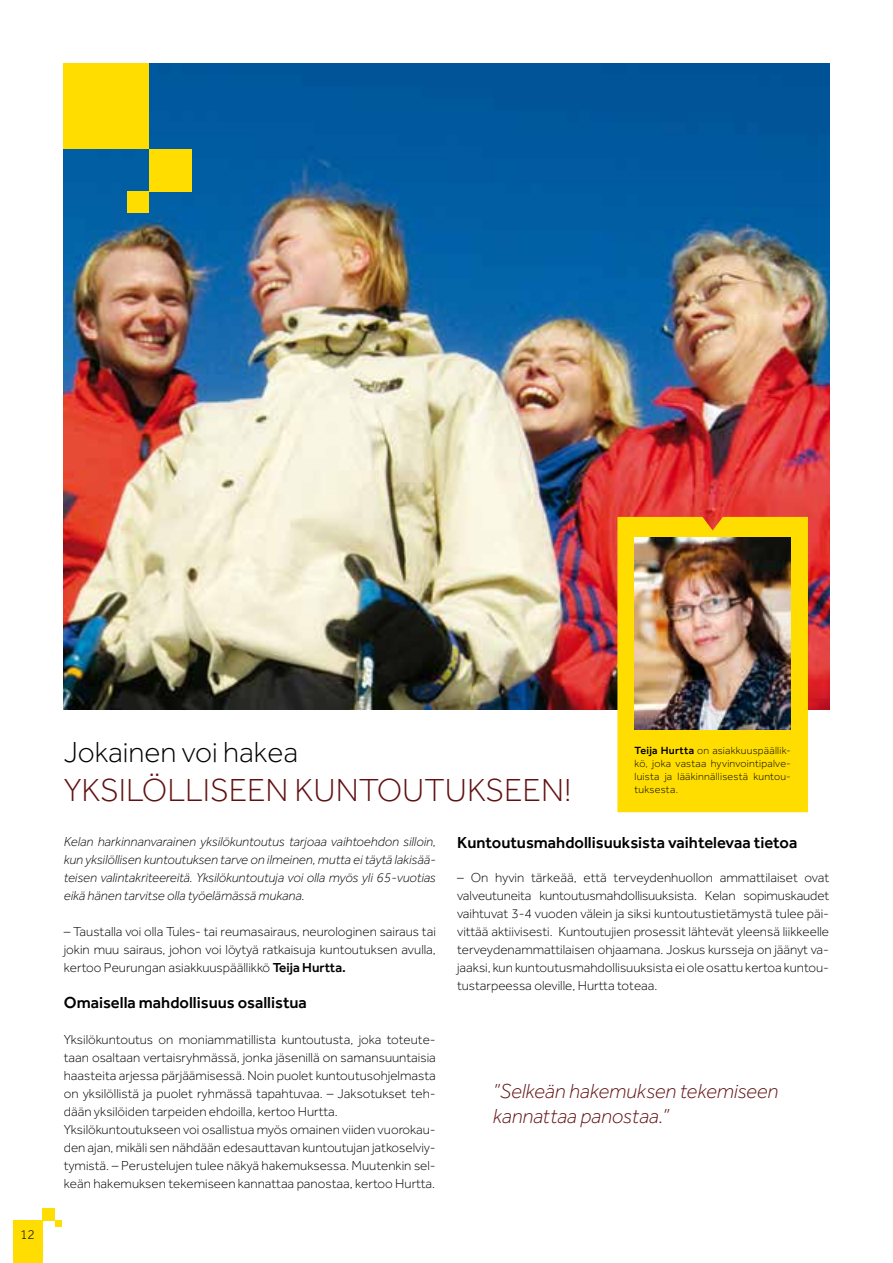
<style>
.page{position:relative;width:893px;height:1263px;background:#fff}
.page>*{position:absolute;margin:0;border:0;box-sizing:border-box;transform-origin:0 0}
.t1{font:300 33px "Effra";color:#611112}
.t2{font:300 30px "Effra";color:#000}
.t3{font:italic 300 21px/25.2px "Effra";color:#611112}
.t4{font:500 16.5px "Effra";color:#000}
.t5{font:300 13.5px/18px "Effra";color:#000;text-align:justify}
.t6{font:italic 300 13.5px/18px "Effra";color:#000;text-align:justify}
.t7{font:300 10.8px/12.9px "Effra";letter-spacing:.025em;color:#000;text-align:justify}
.s1{font-weight:500}
</style>
<div class="page">
<div style="left:13px;top:1220px;width:30px;height:43px;background:#fd0"></div>
<div style="left:43px;top:1208px;width:12px;height:12px;background:#fd0"></div>
<div style="left:55px;top:1220px;width:7px;height:7px;background:#fd0"></div>
<hr style="left:892px;top:0;width:1px;height:1263px;background:#f2f2f3">
<img style="left:64px;top:64px;width:765px;height:646px">
<div style="left:64px;top:64px;width:85px;height:85px;background:#fd0"></div>
<div style="left:149px;top:149px;width:42px;height:42px;background:#fd0"></div>
<div style="left:128px;top:191px;width:21px;height:22px;background:#fd0"></div>
<div style="left:617px;top:517px;width:191px;height:295px;background:#fd0"></div>
<img style="left:634px;top:537px;width:157px;height:192px">
<p class="t5" style="left:20px;top:1225px;width:16px">12</p>
<h2 class="t2" style="left:64px;top:735px;width:236px">Jokainen voi hakea</h2>
<h1 class="t1" style="left:64px;top:772px;width:509px">YKSILÖLLISEEN KUNTOUTUKSEEN!</h1>
<p class="t4" style="left:457px;top:832px;width:342px">Kuntoutusmahdollisuuksista vaihtelevaa tietoa</p>
<p class="t5" style="left:457px;top:868px;width:374px">– On hyvin tärkeää, että terveydenhuollon ammattilaiset ovat valveutuneita kuntoutusmahdollisuuksista. Kelan sopimuskaudet vaihtuvat 3-4 vuoden välein ja siksi kuntoutustietämystä tulee päi&shy;vittää aktiivisesti. Kuntoutujien prosessit lähtevät yleensä liikkeelle terveydenammattilaisen ohjaamana. Joskus kursseja on jäänyt va&shy;jaaksi, kun kuntoutusmahdollisuuksista ei ole osattu kertoa kuntou&shy;tustarpeessa oleville, Hurtta toteaa.</p>
<p class="t7" style="left:634px;top:744px;width:158px"><span class="s1">Teija Hurtta</span> on asiakkuuspäällik&shy;kö, joka vastaa hyvinvointipalve&shy;luista ja lääkinnällisestä kuntou&shy;tuksesta.</p>
<p class="t6" style="left:64px;top:832px;width:374px">Kelan harkinnanvarainen yksilökuntoutus tarjoaa vaihtoehdon silloin, kun yksilöllisen kuntoutuksen tarve on ilmeinen, mutta ei täytä lakisää&shy;teisen valintakriteereitä. Yksilökuntoutuja voi olla myös yli 65-vuotias eikä hänen tarvitse olla työelämässä mukana.</p>
<p class="t5" style="left:64px;top:922px;width:374px">– Taustalla voi olla Tules- tai reumasairaus, neurologinen sairaus tai jokin muu sairaus, johon voi löytyä ratkaisuja kuntoutuksen avulla, kertoo Peurungan asiakkuuspäällikkö <span class="s1">Teija Hurtta.</span></p>
<p class="t4" style="left:64px;top:993px;width:245px">Omaisella mahdollisuus osallistua</p>
<p class="t5" style="left:64px;top:1030px;width:374px;text-align:left">Yksilökuntoutus on moniammatillista kuntoutusta, joka toteute&shy;taan osaltaan vertaisryhmässä, jonka jäsenillä on samansuuntaisia haasteita arjessa pärjäämisessä. Noin puolet kuntoutusohjelmasta on yksilöllistä ja puolet ryhmässä tapahtuvaa. – Jaksotukset teh&shy;dään yksilöiden tarpeiden ehdoilla, kertoo Hurtta.<br>Yksilökuntoutukseen voi osallistua myös omainen viiden vuorokau&shy;den ajan, mikäli sen nähdään edesauttavan kuntoutujan jatkoselviy&shy;tymistä. – Perustelujen tulee näkyä hakemuksessa. Muutenkin sel&shy;keän hakemuksen tekemiseen kannattaa panostaa, kertoo Hurtta.</p>
<h3 class="t3" style="left:493px;top:1078px;width:287px">”Selkeän hakemuksen tekemiseen kannattaa panostaa.”</h3>
</div>
